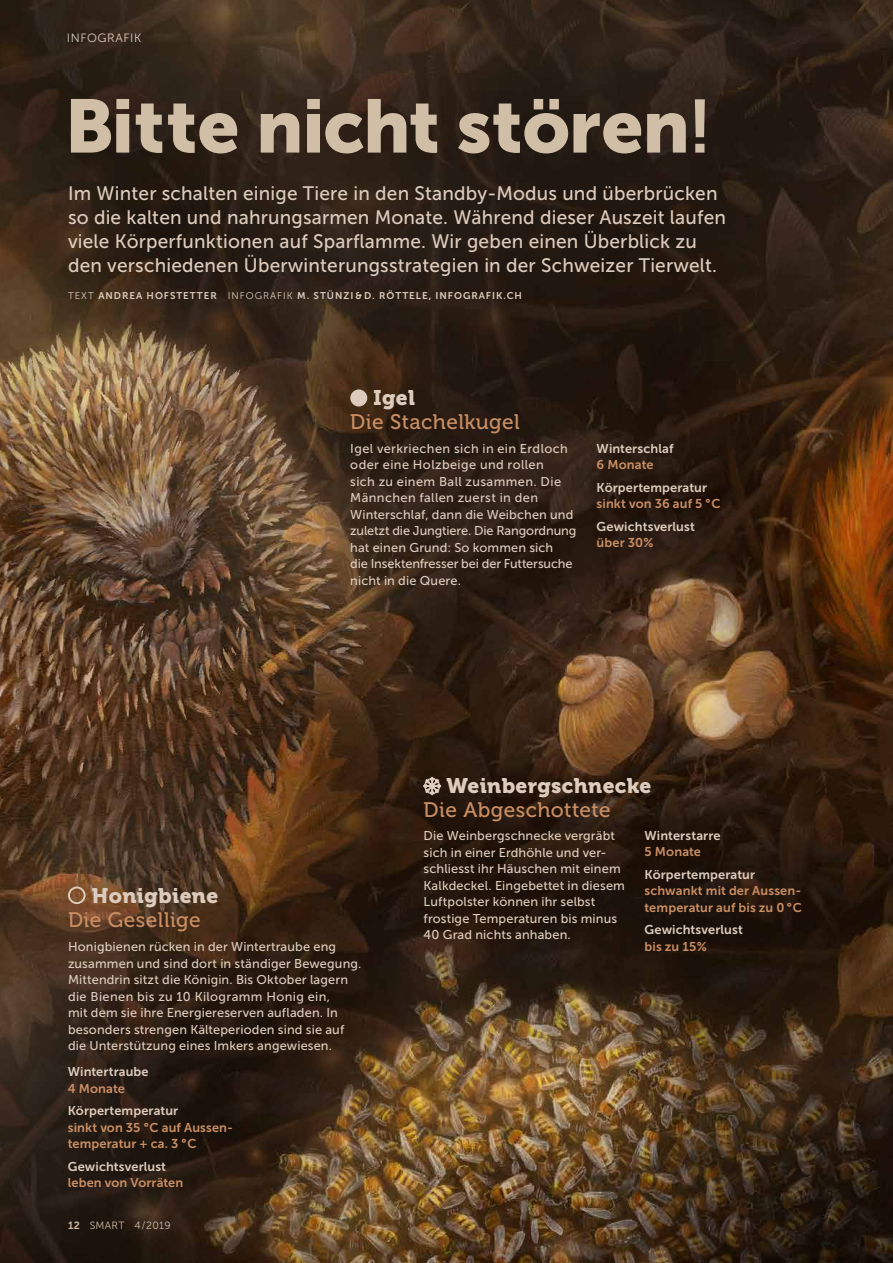
<style>
.page{position:relative;width:893px;height:1263px;background:#fff}
.page>*{position:absolute;margin:0;border:0;box-sizing:border-box;transform-origin:0 0}
.t1{font:75px "Museo Sans 900";letter-spacing:-.015em;color:#d0bea7}
.t2{font:21px "Museo 500";letter-spacing:.02em;color:#c98e63}
.t3{font:21px "Museo 900";letter-spacing:.02em;color:#ddccbd}
.t4{font:19.5px/24px "Museo Sans 500";letter-spacing:.01em;color:#ddccbd}
.t5{font:12.75px/16.5px "Museo Sans 500";letter-spacing:.01em;color:#ddccbd}
.t6{font:12.75px/16.5px "Museo Sans 700";letter-spacing:.01em;color:#c98e63}
.t7{font:12.75px "Museo Sans 700";letter-spacing:.01em;color:#ddccbd}
.t8{font:12px "Museo Sans 300";letter-spacing:.05em;color:#ddccbd}
.t9{font:10.5px "Museo Sans 300";letter-spacing:.025em;color:#d0bea7}
.t10{font:9.75px "Museo Sans 700";letter-spacing:.1em;color:#ddccbd}
.s1{font-family:"Museo Sans 700"}
.s2{font-family:"Museo Sans 300"}
</style>
<div class="page">
<img style="left:0;top:0;width:893px;height:1263px">
<div style="left:350px;top:389px;width:17px;height:17px;background:#ddccbd;border-radius:50%"></div>
<div style="left:68px;top:886px;width:18px;height:18px;border:2px solid #ddccbd;border-radius:50%"></div>
<svg style="left:424px;top:777px;width:17px;height:18px"></svg>
<p class="t8" style="left:67px;top:32px;width:76px">INFOGRAFIK</p>
<h1 class="t1" style="left:65px;top:84px;width:649px">Bitte nicht stören<span class="s1">!</span></h1>
<p class="t4" style="left:68px;top:181px;width:659px">Im Winter schalten einige Tiere in den Standby-Modus und überbrücken so die kalten und nahrungsarmen Monate. Während dieser Auszeit laufen viele Körperfunktionen auf Sparflamme. Wir geben einen Überblick zu den verschiedenen Überwinterungsstrategien in der Schweizer Tierwelt.</p>
<p class="t10" style="left:68px;top:291px;width:455px"><span class="s2">TEXT</span> ANDREA HOFSTETTER <span class="s2">INFOGRAFIK</span> M. STÜNZI &amp; D. RÖTTELE, INFOGRAFIK.CH</p>
<h2 class="t3" style="left:374px;top:386px;width:43px">Igel</h2>
<h2 class="t2" style="left:350px;top:410px;width:171px">Die Stachelkugel</h2>
<p class="t5" style="left:350px;top:440px;width:228px">Igel verkriechen sich in ein Erdloch oder eine Holzbeige und rollen<br>sich zu einem Ball zusammen. Die<br>Männchen fallen zuerst in den<br>Winterschlaf, dann die Weibchen und zuletzt die Jungtiere. Die Rangordnung hat einen Grund: So kommen sich<br>die Insektenfresser bei der Futtersuche nicht in die Quere.</p>
<p class="t7" style="left:597px;top:441px;width:78px">Winterschlaf</p>
<p class="t6" style="left:597px;top:457px;width:58px">6 Monate</p>
<p class="t7" style="left:597px;top:480px;width:112px">Körpertemperatur</p>
<p class="t6" style="left:597px;top:496px;width:125px">sinkt von 36 auf 5 ° C</p>
<p class="t7" style="left:597px;top:519px;width:100px">Gewichtsverlust</p>
<p class="t6" style="left:597px;top:535px;width:59px">über 30 %</p>
<h2 class="t3" style="left:92px;top:884px;width:128px">Honigbiene</h2>
<h2 class="t2" style="left:68px;top:909px;width:134px">Die Gesellige</h2>
<p class="t5" style="left:68px;top:938px;width:295px">Honigbienen rücken in der Wintertraube eng zusammen und sind dort in ständiger Bewegung.<br>Mittendrin sitzt die Königin. Bis Oktober lagern die Bienen bis zu 10 Kilogramm Honig ein,<br>mit dem sie ihre Energiereserven aufladen. In besonders strengen Kälteperioden sind sie auf die Unterstützung eines Imkers angewiesen.</p>
<p class="t7" style="left:68px;top:1065px;width:82px">Wintertraube</p>
<p class="t6" style="left:68px;top:1080px;width:59px">4 Monate</p>
<p class="t7" style="left:68px;top:1104px;width:112px">Körpertemperatur</p>
<p class="t6" style="left:68px;top:1119px;width:167px">sinkt von 35 ° C auf Aussen&shy;temperatur + ca. 3 ° C</p>
<p class="t7" style="left:68px;top:1159px;width:100px">Gewichtsverlust</p>
<p class="t6" style="left:68px;top:1174px;width:117px">leben von Vorräten</p>
<p class="t9" style="left:68px;top:1220px;width:104px"><span class="s1">12</span> SMART 4 / 2019</p>
<h2 class="t3" style="left:446px;top:774px;width:206px">Weinbergschnecke</h2>
<h2 class="t2" style="left:424px;top:798px;width:189px">Die Abgeschottete</h2>
<p class="t5" style="left:424px;top:828px;width:203px">Die Weinbergschnecke vergräbt sich in einer Erdhöhle und ver&shy;schliesst ihr Häuschen mit einem<br>Kalkdeckel. Eingebettet in diesem<br>Luftpolster können ihr selbst frostige Temperaturen bis minus<br>40 Grad nichts anhaben.</p>
<p class="t7" style="left:645px;top:828px;width:77px">Winterstarre</p>
<p class="t6" style="left:645px;top:844px;width:58px">5 Monate</p>
<p class="t7" style="left:645px;top:867px;width:112px">Körpertemperatur</p>
<p class="t6" style="left:645px;top:883px;width:159px">schwankt mit der Aussen&shy;temperatur auf bis zu 0 ° C</p>
<p class="t7" style="left:645px;top:923px;width:100px">Gewichtsverlust</p>
<p class="t6" style="left:645px;top:938px;width:64px">bis zu 15 %</p>
</div>
